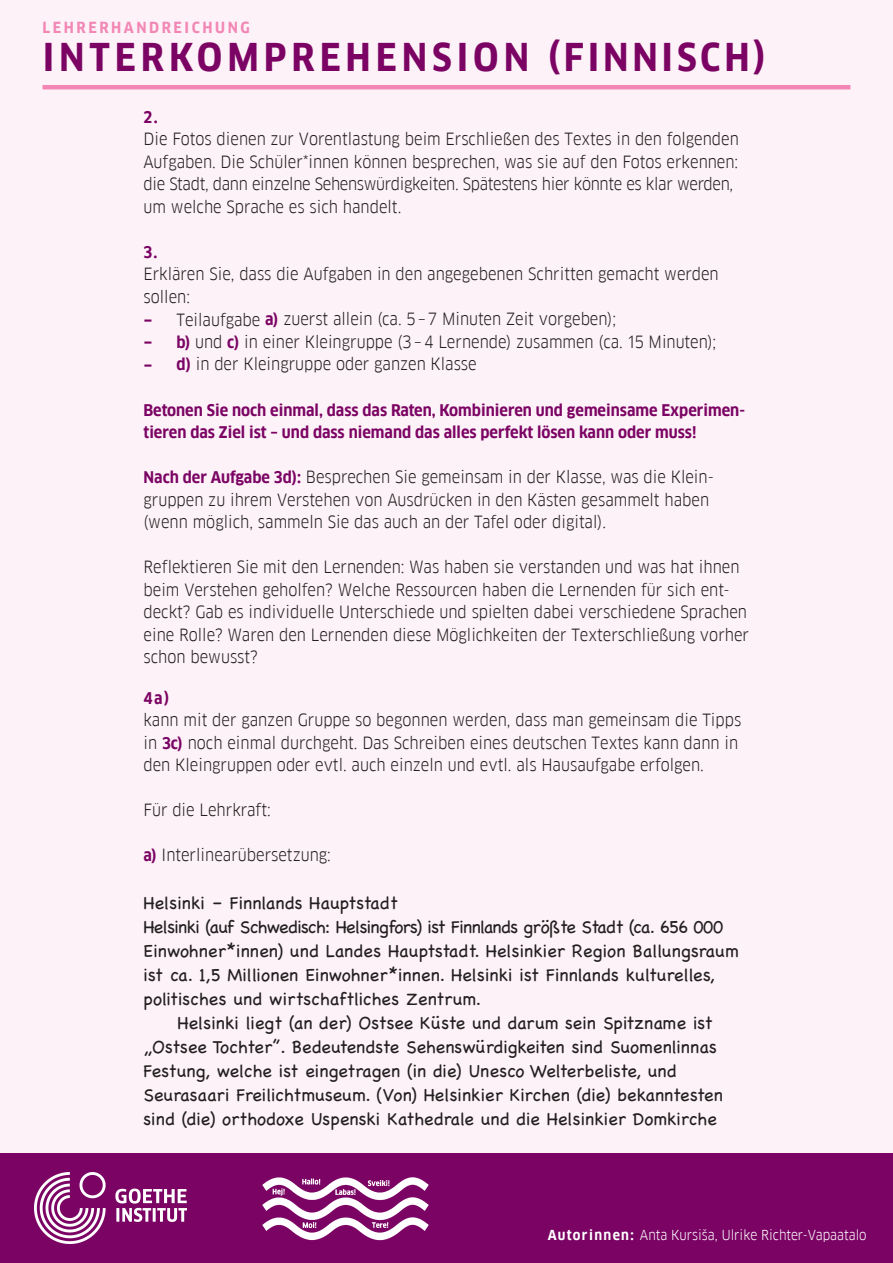
<style>
.page{position:relative;width:893px;height:1263px;background:#fff}
.page>*{position:absolute;margin:0;border:0;box-sizing:border-box;transform-origin:0 0}
.t1{font:700 37.5px "Goethe FF Clan";letter-spacing:.13em;color:#7b0364}
.t2{font:18px/24px "Chalkboard";color:#231f20}
.t3{font:16.5px/22.5px "Goethe FF Clan";color:#231f20}
.t4{font:700 16.5px "Goethe FF Clan";color:#7b0364}
.t5{font:700 15.75px/22.5px "Goethe FF Clan";color:#7b0364}
.t6{font:700 15px "Goethe FF Clan";letter-spacing:.17em;color:#f287b6}
.t7{font:13.5px "Goethe FF Clan";color:#fff}
.s1{font-weight:700;font-size:15.75px;color:#7b0364}
.s2{font-weight:700}
</style>
<div class="page">
<div style="left:0;top:0;width:893px;height:1171px;background:#fdf2f7"></div>
<div style="left:0;top:1154px;width:893px;height:109px;background:#7b0364"></div>
<img style="left:34px;top:1172px;width:153px;height:71px">
<img style="left:262px;top:1177px;width:167px;height:64px">
<hr style="left:43px;top:85px;width:807px;height:4px;background:#f287b6">
<p class="t6" style="left:43px;top:19px;width:209px">LEHRERHANDREICHUNG</p>
<h1 class="t1" style="left:43px;top:36px;width:725px">INTERKOMPREHENSION (FINNISCH)</h1>
<p class="t5" style="left:144px;top:106px;width:16px">2.</p>
<p class="t3" style="left:144px;top:128px;width:597px">Die Fotos dienen zur Vorentlastung beim Erschließen des Textes in den folgenden Aufgaben. Die Schüler*innen können besprechen, was sie auf den Fotos erkennen: die Stadt, dann einzelne Sehenswürdigkeiten. Spätestens hier könnte es klar werden, um welche Sprache es sich handelt.</p>
<p class="t5" style="left:144px;top:241px;width:15px">3.</p>
<p class="t3" style="left:144px;top:263px;width:577px">Erklären Sie, dass die Aufgaben in den angegebenen Schritten gemacht werden sollen:</p>
<p class="t4" style="left:144px;top:310px;width:11px">−</p>
<p class="t3" style="left:177px;top:308px;width:441px">Teilaufgabe <span class="s1">a)</span> zuerst allein (ca. 5–7 Minuten Zeit vorgeben);</p>
<p class="t4" style="left:144px;top:332px;width:11px">−</p>
<p class="t3" style="left:177px;top:331px;width:541px"><span class="s1">b)</span> und <span class="s1">c)</span> in einer Kleingruppe (3–4 Lernende) zusammen (ca. 15 Minuten);</p>
<p class="t4" style="left:144px;top:355px;width:11px">−</p>
<p class="t3" style="left:177px;top:353px;width:302px"><span class="s1">d)</span> in der Kleingruppe oder ganzen Klasse</p>
<p class="t5" style="left:144px;top:399px;width:603px">Betonen Sie noch einmal, dass das Raten, Kombinieren und gemeinsame Experimen&shy;tieren das Ziel ist – und dass niemand das alles perfekt lösen kann oder muss!</p>
<p class="t3" style="left:144px;top:466px;width:569px"><span class="s1">Nach der Aufgabe 3d):</span> Besprechen Sie gemeinsam in der Klasse, was die Klein&shy;gruppen zu ihrem Verstehen von Ausdrücken in den Kästen gesammelt haben (wenn möglich, sammeln Sie das auch an der Tafel oder digital).</p>
<p class="t3" style="left:144px;top:556px;width:607px">Reflektieren Sie mit den Lernenden: Was haben sie verstanden und was hat ihnen beim Verstehen geholfen? Welche Ressourcen haben die Lernenden für sich ent&shy;deckt? Gab es individuelle Unterschiede und spielten dabei verschiedene Sprachen eine Rolle? Waren den Lernenden diese Möglichkeiten der Texterschließung vorher schon bewusst?</p>
<p class="t5" style="left:144px;top:687px;width:27px">4a)</p>
<p class="t3" style="left:143px;top:709px;width:599px">kann mit der ganzen Gruppe so begonnen werden, dass man gemeinsam die Tipps in <span class="s1">3c)</span> noch einmal durchgeht. Das Schreiben eines deutschen Textes kann dann in den Kleingruppen oder evtl. auch einzeln und evtl. als Hausaufgabe erfolgen.</p>
<p class="t3" style="left:143px;top:799px;width:129px">Für die Lehrkraft:</p>
<p class="t3" style="left:144px;top:844px;width:189px"><span class="s1">a)</span> Interlinearübersetzung:</p>
<p class="t2" style="left:144px;top:891px;width:597px">Helsinki – Finnlands Hauptstadt<br>Helsinki (auf Schwedisch: Helsingfors) ist Finnlands größte Stadt (ca. 656 000<br>Einwohner*innen) und Landes Hauptstadt. Helsinkier Region Ballungsraum ist ca. 1,5 Millionen Einwohner*innen. Helsinki ist Finnlands kulturelles, politisches und wirtschaftliches Zentrum.</p>
<p class="t2" style="left:144px;top:1011px;width:581px;text-indent:34px">Helsinki liegt (an der) Ostsee Küste und darum sein Spitzname ist „Ostsee Tochter”. Bedeutendste Sehenswürdigkeiten sind Suomenlinnas Festung, welche ist eingetragen (in die) Unesco Welterbeliste, und Seurasaari Freilichtmuseum. (Von) Helsinkier Kirchen (die) bekanntesten sind (die) orthodoxe Uspenski Kathedrale und die Helsinkier Domkirche</p>
<p class="t7" style="left:548px;top:1226px;width:320px"><span class="s2">Autorinnen:</span> Anta Kursiša, Ulrike Richter-Vapaatalo</p>
</div>
